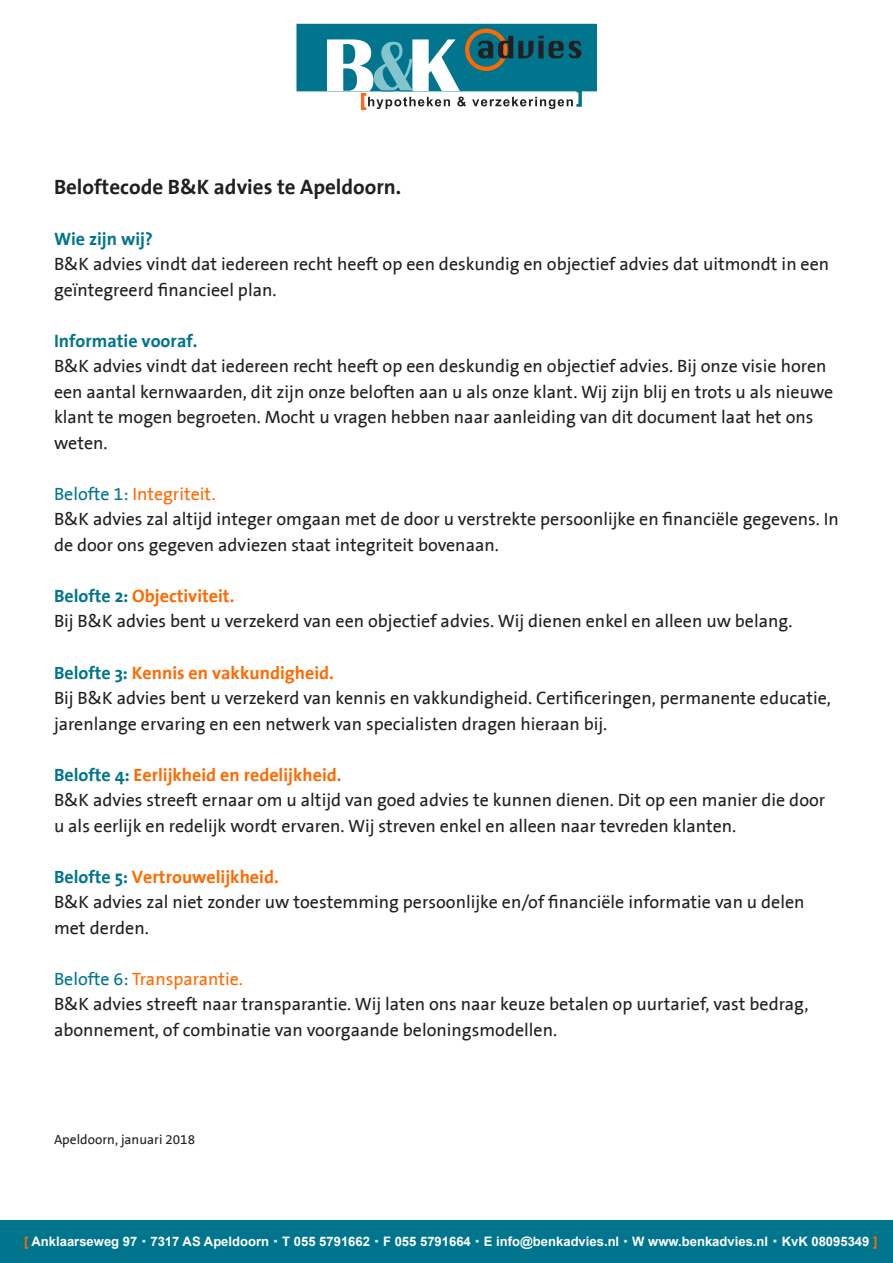
<style>
.page{position:relative;width:893px;height:1263px;background:#fff}
.page>*{position:absolute;margin:0;border:0;box-sizing:border-box;transform-origin:0 0}
.t1{font:700 21px "The Sans";color:#231f20}
.t2{font:18px/25.5px "The Sans B5 Plain";color:#231f20}
.t3{font:700 18px "The Sans";color:#ff6a00}
.t4{font:700 18px "The Sans";color:#00758d}
.t5{font:18px "The Sans B5 Plain";color:#ff6a00}
.t6{font:13.5px "The Sans B5 Plain";color:#231f20}
.t7{font:700 13.05px "Arial";color:#fff}
.s1{color:#00758d}
.s2{color:#ff6a00}
.s3{font-weight:900;color:#d3e8ec}
.s4{font-weight:900;font-size:13.5px;color:#d3e8ec}
</style>
<div class="page">
<div style="left:297px;top:24px;width:299px;height:67px;background:#00758d"></div>
<div style="left:465px;top:29px;width:42px;height:42px;border:4px solid #ff6a00;border-radius:50%"></div>
<svg style="left:478px;top:36px;width:65px;height:22px"></svg>
<svg style="left:549px;top:41px;width:32px;height:17px"></svg>
<svg style="left:472px;top:91px;width:109px;height:18px"></svg>
<svg style="left:327px;top:39px;width:139px;height:71px"></svg>
<div style="left:0;top:1220px;width:893px;height:43px;background:#00758d"></div>
<p class="t1" style="left:54px;top:169px;width:349px">Beloftecode B&amp;K advies te Apeldoorn.</p>
<p class="t4" style="left:54px;top:224px;width:100px">Wie zijn wij?</p>
<p class="t2" style="left:54px;top:252px;width:777px">B&amp;K advies vindt dat iedereen recht heeft op een deskundig en objectief advies dat uitmondt in een geïntegreerd financieel plan.</p>
<p class="t4" style="left:54px;top:326px;width:145px">Informatie vooraf.</p>
<p class="t2" style="left:54px;top:354px;width:781px">B&amp;K advies vindt dat iedereen recht heeft op een deskundig en objectief advies. Bij onze visie horen een aantal kernwaarden, dit zijn onze beloften aan u als onze klant. Wij zijn blij en trots u als nieuwe klant te mogen begroeten. Mocht u vragen hebben naar aanleiding van dit document laat het ons weten.</p>
<p class="t5" style="left:54px;top:484px;width:163px"><span class="s1">Belofte 1:</span> Integriteit.</p>
<p class="t2" style="left:54px;top:507px;width:786px">B&amp;K advies zal altijd integer omgaan met de door u verstrekte persoonlijke en financiële gegevens. In de door ons gegeven adviezen staat integriteit bovenaan.</p>
<p class="t3" style="left:54px;top:581px;width:182px"><span class="s1">Belofte 2:</span> Objectiviteit.</p>
<p class="t2" style="left:54px;top:609px;width:740px">Bij B&amp;K advies bent u verzekerd van een objectief advies. Wij dienen enkel en alleen uw belang.</p>
<p class="t3" style="left:54px;top:657px;width:281px"><span class="s1">Belofte 3:</span> Kennis en vakkundigheid.</p>
<p class="t2" style="left:54px;top:686px;width:779px">Bij B&amp;K advies bent u verzekerd van kennis en vakkundigheid. Certificeringen, permanente educatie, jarenlange ervaring en een netwerk van specialisten dragen hieraan bij.</p>
<p class="t3" style="left:54px;top:759px;width:289px"><span class="s1">Belofte 4:</span> Eerlijkheid en redelijkheid.</p>
<p class="t2" style="left:54px;top:788px;width:773px">B&amp;K advies streeft ernaar om u altijd van goed advies te kunnen dienen. Dit op een manier die door u als eerlijk en redelijk wordt ervaren. Wij streven enkel en alleen naar tevreden klanten.</p>
<p class="t3" style="left:54px;top:861px;width:226px"><span class="s1">Belofte 5:</span> Vertrouwelijkheid.</p>
<p class="t2" style="left:54px;top:890px;width:752px">B&amp;K advies zal niet zonder uw toestemming persoonlijke en/of financiële informatie van u delen met derden.</p>
<p class="t2" style="left:54px;top:966px;width:756px"><span class="s1">Belofte 6:</span> <span class="s2">Transparantie.<br></span>B&amp;K advies streeft naar transparantie. Wij laten ons naar keuze betalen op uurtarief, vast bedrag, abonnement, of combinatie van voorgaande beloningsmodellen.</p>
<p class="t6" style="left:54px;top:1132px;width:143px">Apeldoorn, januari 2018</p>
<p class="t7" style="left:24px;top:1233px;width:855px"><span class="s2">[</span> Anklaarseweg 97 <span class="s3">·</span> 7317 AS Apeldoorn <span class="s3">·</span> T 055 5791662 <span class="s3">·</span> F 055 5791664 <span class="s3">·</span> E info@benkadvies.nl <span class="s3">·</span> W www.benkadvies.nl <span class="s4">·</span> KvK 08095349 <span class="s2">]</span></p>
</div>
